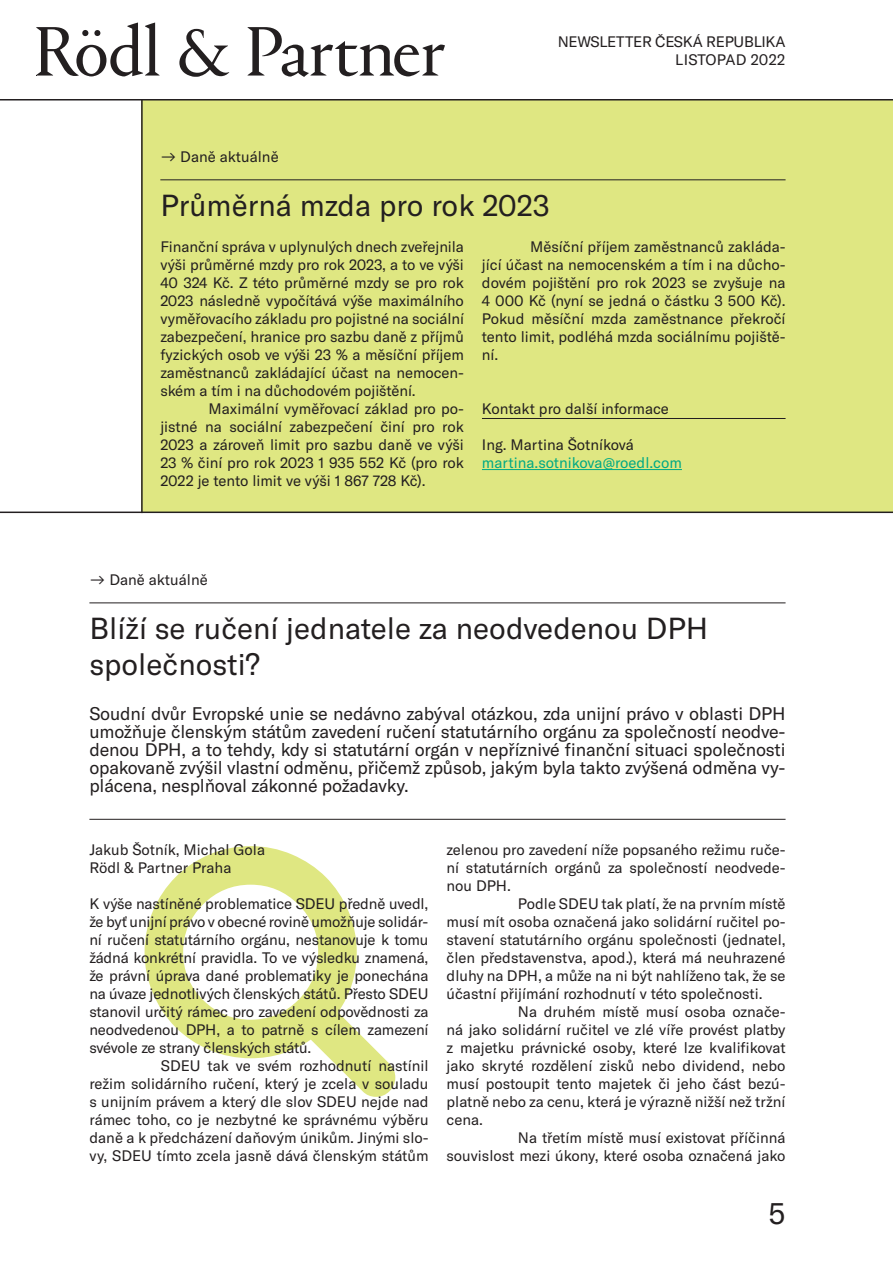
<style>
.page{position:relative;width:893px;height:1263px;background:#fff}
.page>*{position:absolute;margin:0;border:0;box-sizing:border-box;transform-origin:0 0}
.t1{font:30px/36px "GT America";color:#231f20}
.t2{font:18px/18px "GT America";letter-spacing:-.01em;color:#231f20;text-align:justify}
.t3{font:15px/18px "GT America";color:#231f20}
.t4{font:15px "GT America";color:#00a985}
.t5{font:15px/18px "GT America";letter-spacing:-.02em;color:#231f20;text-align:right}
</style>
<div class="page">
<svg style="left:145px;top:846px;width:250px;height:251px"></svg>
<div style="left:142px;top:100px;width:751px;height:413px;background:#dfe782"></div>
<hr style="left:0;top:99px;width:893px;height:1px;background:#231f20">
<svg style="left:36px;top:23px;width:409px;height:54px"></svg>
<hr style="left:89px;top:603px;width:697px;height:1px;background:#231f20">
<hr style="left:89px;top:819px;width:697px;height:1px;background:#231f20">
<hr style="left:141px;top:100px;width:2px;height:413px;background:#231f20">
<hr style="left:160px;top:180px;width:626px;height:1px;background:#231f20">
<hr style="left:482px;top:418px;width:304px;height:1px;background:#231f20">
<hr style="left:482px;top:469px;width:200px;height:1px;background:#00a985">
<hr style="left:0;top:511px;width:893px;height:2px;background:#231f20">
<p class="t3" style="left:558px;top:32px;width:11px">NEWSLETTER</p>
<p class="t5" style="left:655px;top:32px;width:132px">česká republi ka li sto pad 2022</p>
<p class="t3" style="left:160px;top:148px;width:120px">→ Daně aktuálně</p>
<h1 class="t1" style="left:160px;top:187px;width:391px">Průměrná mzda pro rok 2023</h1>
<p class="t3" style="left:160px;top:238px;width:305px;text-align:justify">Finanční správa v uplynulých dnech zveřejnila výši průměrné mzdy pro rok 2023, a to ve výši 40 324 Kč. Z této průměrné mzdy se pro rok 2023 následně vypočítává výše maximálního vyměřovacího základu pro pojistné na sociální zabezpečení, hranice pro sazbu daně z příjmů fyzických osob ve výši 23 % a měsíční příjem zaměstnanců zakládající účast na nemocen&shy;ském a tím i na důchodovém pojištění.</p>
<p class="t3" style="left:160px;top:400px;width:305px;text-align:justify;text-indent:48px">Maximální vyměřovací základ pro po&shy;jistné na sociální zabezpečení činí pro rok 2023 a zároveň limit pro sazbu daně ve výši 23 % činí pro rok 2023 1 935 552 Kč (pro rok 2022 je tento limit ve výši 1 867 728 Kč).</p>
<p class="t3" style="left:482px;top:238px;width:305px;text-align:justify;text-indent:48px">Měsíční příjem zaměstnanců zakláda&shy;jící účast na nemocenském a tím i na důcho&shy;dovém pojištění pro rok 2023 se zvyšuje na 4 000 Kč (nyní se jedná o částku 3 500 Kč).<br>Pokud měsíční mzda zaměstnance překročí tento limit, podléhá mzda sociálnímu pojiště&shy;ní.</p>
<p class="t3" style="left:482px;top:400px;width:189px">Kontakt pro další informace</p>
<p class="t3" style="left:482px;top:436px;width:153px">Ing. Martina Šotníková</p>
<p class="t4" style="left:482px;top:454px;width:201px">martina.sotnikova@roedl.com</p>
<p class="t3" style="left:89px;top:571px;width:120px">→ Daně aktuálně</p>
<h1 class="t1" style="left:89px;top:610px;width:620px">Blíží se ručení jednatele za neodvedenou DPH společnosti?</h1>
<p class="t2" style="left:89px;top:705px;width:698px">Soudní dvůr Evropské unie se nedávno zabýval otázkou, zda unijní právo v oblasti DPH umožňuje členským státům zavedení ručení statutárního orgánu za společností neodve&shy;denou DPH, a to tehdy, kdy si statutární orgán v nepříznivé finanční situaci společnosti opakovaně zvýšil vlastní odměnu, přičemž způsob, jakým byla takto zvýšená odměna vy&shy;plácena, nesplňoval zákonné požadavky.</p>
<p class="t3" style="left:89px;top:841px;width:177px">Jakub Šotník, Michal Gola<br>Rödl &amp; Partner Praha</p>
<p class="t3" style="left:89px;top:895px;width:341px">K výše nastíněné problematice SDEU předně uvedl, že byť unijní právo v obecné rovině umožňuje solidár&shy;ní ručení statutárního orgánu, nestanovuje k tomu žádná konkrétní pravidla. To ve výsledku znamená, že právní úprava dané problematiky je ponechána na úvaze jednotlivých členských států. Přesto SDEU stanovil určitý rámec pro zavedení odpovědnosti za neodvedenou DPH, a to patrně s cílem zamezení svévole ze strany členských států.<br>S</p>
<p class="t3" style="left:89px;top:1057px;width:341px;text-align:justify;text-indent:81px">DEU tak ve svém rozhodnutí nastínil režim solidárního ručení, který je zcela v souladu s unijním právem a který dle slov SDEU nejde nad rámec toho, co je nezbytné ke správnému výběru daně a k předcházení daňovým únikům. Jinými slo&shy;vy, SDEU tímto zcela jasně dává členským státům</p>
<p class="t3" style="left:446px;top:841px;width:341px">zelenou pro zavedení níže popsaného režimu ruče&shy;ní statutárních orgánů za společností neodvede&shy;nou DPH.<br>P</p>
<p class="t3" style="left:447px;top:895px;width:341px;text-indent:80px">odle SDEU tak platí, že na prvním místě musí mít osoba označená jako solidární ručitel po&shy;stavení statutárního orgánu společnosti (jednatel, člen představenstva, apod.), která má neuhrazené dluhy na DPH, a může na ni být nahlíženo tak, že se účastní přijímání rozhodnutí v této společnosti.<br>N</p>
<p class="t3" style="left:447px;top:1003px;width:341px;text-indent:83px">a druhém místě musí osoba označe&shy;ná jako solidární ručitel ve zlé víře provést platby z majetku právnické osoby, které lze kvalifikovat jako skryté rozdělení zisků nebo dividend, nebo musí postoupit tento majetek či jeho část bezú&shy;platně nebo za cenu, která je výrazně nižší než tržní cena.<br>N</p>
<p class="t3" style="left:447px;top:1129px;width:341px;text-align:right">a třetím místě musí existovat příčinná<br>souvislost mezi úkony, které osoba označená jako</p>
<h1 class="t1" style="left:769px;top:1195px;width:18px">5</h1>
</div>
